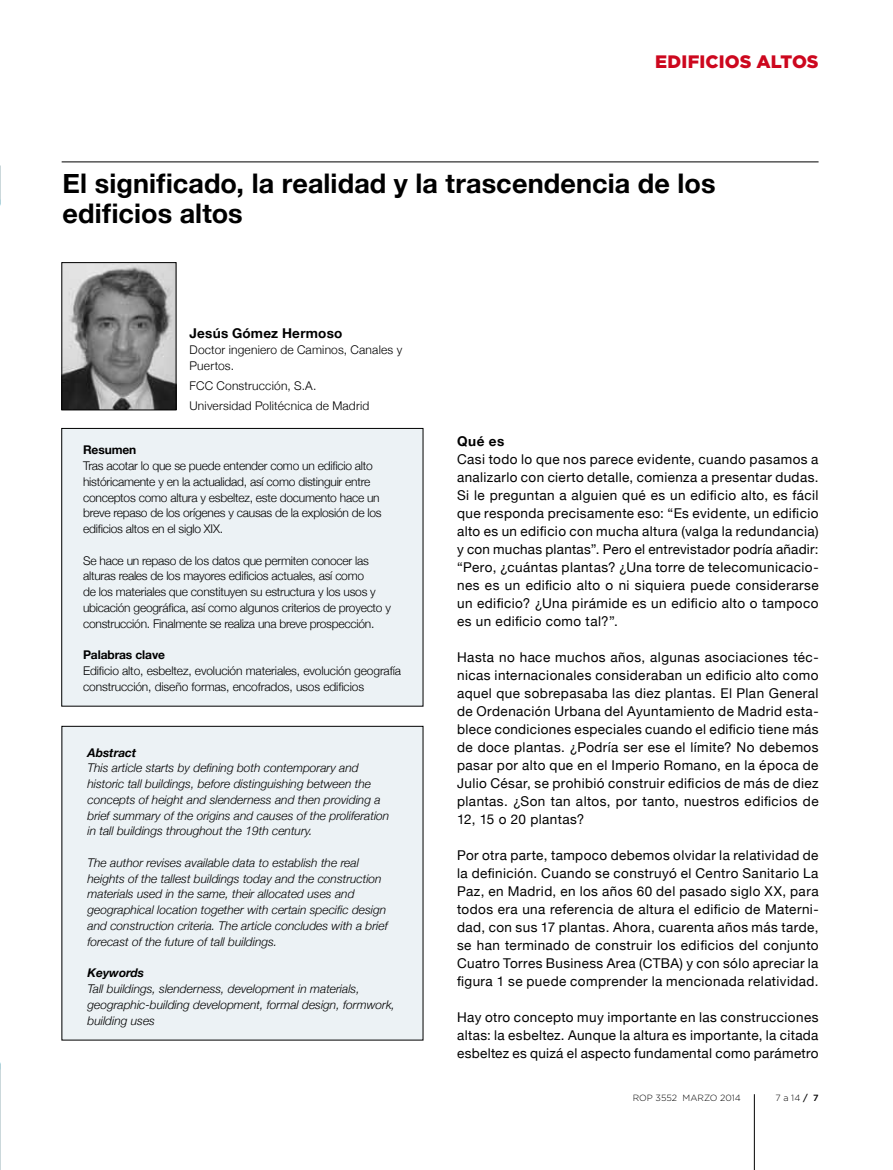
<style>
.page{position:relative;width:893px;height:1170px;background:#fff}
.page>*{position:absolute;margin:0;border:0;box-sizing:border-box;transform-origin:0 0}
.t1{font:700 27px/30px "Helvetica Neue";letter-spacing:.005em;color:#000}
.t2{font:900 18px "Gotham";letter-spacing:.005em;color:#cd071e}
.t3{font:13.5px/18px "Helvetica Neue";letter-spacing:.03em;color:#000;text-align:justify}
.t4{font:700 13.5px "Helvetica Neue";letter-spacing:.015em;color:#000}
.t5{font:italic 300 12px/15.8px "Helvetica Neue";color:#000}
.t6{font:300 12px/15.8px "Helvetica Neue";letter-spacing:-.02em;color:#000}
.t7{font:300 12px/15.8px "Helvetica Neue";letter-spacing:.015em;color:#000}
.t8{font:700 12px "Helvetica Neue";letter-spacing:-.01em;color:#000}
.t9{font:italic 700 12px "Helvetica Neue";color:#000}
.t10{font:300 9px "Gotham";color:#000}
.s1{font-weight:500}
</style>
<div class="page">
<hr style="left:754px;top:1094px;width:1px;height:75px;background:#000">
<hr style="left:62px;top:162px;width:757px;height:1px;background:#000">
<img style="left:63px;top:264px;width:111px;height:144px">
<div style="left:61px;top:262px;width:115px;height:148px;border:1px solid #000"></div>
<div style="left:62px;top:428px;width:361px;height:278px;background:#ecf2f5"></div>
<div style="left:62px;top:726px;width:361px;height:313px;background:#ecf2f5"></div>
<img style="left:0;top:160px;width:1px;height:1009px">
<img style="left:0;top:0;width:1px;height:339px">
<h2 class="t2" style="left:655px;top:50px;width:75px">EDIFICIOS</h2>
<h2 class="t2" style="left:756px;top:50px;width:50px">ALTOS</h2>
<h1 class="t1" style="left:63px;top:168px;width:654px">El significado, la realidad y la trascendencia de los edificios altos</h1>
<p class="t4" style="left:190px;top:325px;width:154px">Jesús Gómez Hermoso</p>
<p class="t7" style="left:190px;top:342px;width:214px">Doctor ingeniero de Caminos, Canales y<br>Puertos.</p>
<p class="t7" style="left:190px;top:375px;width:181px;line-height:20px">FCC Construcción, S.A.<br>Universidad Politécnica de Madrid</p>
<p class="t8" style="left:83px;top:442px;width:55px">Resumen</p>
<p class="t6" style="left:83px;top:458px;width:300px">Tras acotar lo que se puede entender como un edificio alto históricamente y en la actualidad, así como distinguir entre conceptos como altura y esbeltez, este documento hace un breve repaso de los orígenes y causas de la explosión de los edificios altos en el siglo XIX.</p>
<p class="t6" style="left:83px;top:552px;width:309px">Se hace un repaso de los datos que permiten conocer las alturas reales de los mayores edificios actuales, así como<br>de los materiales que constituyen su estructura y los usos y ubicación geográfica, así como algunos criterios de proyecto y construcción. Finalmente se realiza una breve prospección.</p>
<p class="t8" style="left:83px;top:647px;width:83px">Palabras clave</p>
<p class="t6" style="left:83px;top:662px;width:319px">Edificio alto, esbeltez, evolución materiales, evolución geografía construcción, diseño formas, encofrados, usos edificios</p>
<p class="t9" style="left:87px;top:745px;width:50px">Abstract</p>
<p class="t5" style="left:87px;top:760px;width:303px">This article starts by defining both contemporary and historic tall buildings, before distinguishing between the concepts of height and slenderness and then providing a brief summary of the origins and causes of the proliferation in tall buildings throughout the 19th century.</p>
<p class="t5" style="left:87px;top:854px;width:302px">The author revises available data to establish the real heights of the tallest buildings today and the construction materials used in the same, their allocated uses and geographical location together with certain specific design and construction criteria. The article concludes with a brief forecast of the future of tall buildings.</p>
<p class="t9" style="left:87px;top:965px;width:58px">Keywords</p>
<p class="t5" style="left:87px;top:980px;width:309px">Tall buildings, slenderness, development in materials, geographic-building development, formal design, formwork, building uses</p>
<p class="t4" style="left:457px;top:432px;width:49px">Qué es</p>
<p class="t3" style="left:457px;top:450px;width:363px">Casi todo lo que nos parece evidente, cuando pasamos a analizarlo con cierto detalle, comienza a presentar dudas.<br>Si le preguntan a alguien qué es un edificio alto, es fácil que responda precisamente eso: “Es evidente, un edificio alto es un edificio con mucha altura (valga la redundancia) y con muchas plantas”. Pero el entrevistador podría añadir: “Pero, ¿cuántas plantas? ¿Una torre de telecomunicacio&shy;nes es un edificio alto o ni siquiera puede considerarse un edificio? ¿Una pirámide es un edificio alto o tampoco es un edificio como tal?”.</p>
<p class="t3" style="left:457px;top:648px;width:363px">Hasta no hace muchos años, algunas asociaciones téc&shy;nicas internacionales consideraban un edificio alto como aquel que sobrepasaba las diez plantas. El Plan General de Ordenación Urbana del Ayuntamiento de Madrid esta&shy;blece condiciones especiales cuando el edificio tiene más de doce plantas. ¿Podría ser ese el límite? No debemos pasar por alto que en el Imperio Romano, en la época de Julio César, se prohibió construir edificios de más de diez plantas. ¿Son tan altos, por tanto, nuestros edificios de 12, 15 o 20 plantas?</p>
<p class="t3" style="left:457px;top:845px;width:363px">Por otra parte, tampoco debemos olvidar la relatividad de la definición. Cuando se construyó el Centro Sanitario La Paz, en Madrid, en los años 60 del pasado siglo XX, para todos era una referencia de altura el edificio de Materni&shy;dad, con sus 17 plantas. Ahora, cuarenta años más tarde, se han terminado de construir los edificios del conjunto Cuatro Torres Business Area (CTBA) y con sólo apreciar la figura 1 se puede comprender la mencionada relatividad.</p>
<p class="t3" style="left:457px;top:1007px;width:363px">Hay otro concepto muy importante en las construcciones altas: la esbeltez. Aunque la altura es importante, la citada esbeltez es quizá el aspecto fundamental como parámetro</p>
<p class="t10" style="left:633px;top:1092px;width:110px">ROP 3552 MARZO 2014</p>
<p class="t10" style="left:775px;top:1092px;width:45px">7 a 14 <span class="s1">/ 7</span></p>
</div>
